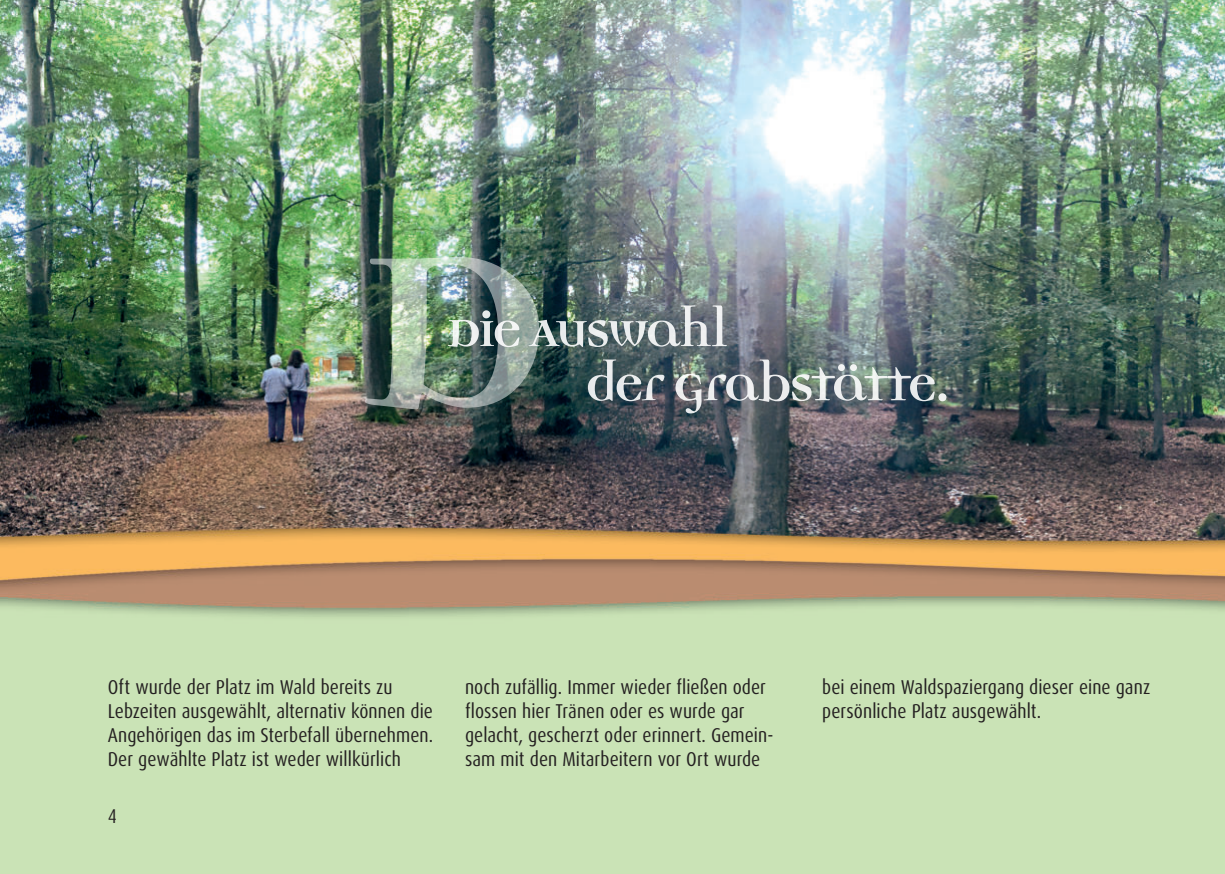
<style>
.page{position:relative;width:1225px;height:874px;background:#fff}
.page>*{position:absolute;margin:0;border:0;box-sizing:border-box;transform-origin:0 0}
.t1{font:344px "Bebris Bold Ruhe Forst";color:#fff}
.t2{font:61px "Bebris Bold Ruhe Forst";letter-spacing:-.055em;color:#fff}
.t3{font:condensed 20px/24px "Dax OT";letter-spacing:.005em;color:#231f20}
</style>
<div class="page">
<img style="left:0;top:0;width:1225px;height:873px">
<h1 class="t1" style="left:353px;top:84px;width:207px">D</h1>
<h2 class="t2" style="left:446px;top:301px;width:284px">Die Auswahl</h2>
<h2 class="t2" style="left:585px;top:355px;width:367px">der Grabstätte.</h2>
<p class="t3" style="left:108px;top:675px;width:327px">Oft wurde der Platz im Wald bereits zu Lebzeiten ausgewählt, alternativ können die Angehörigen das im Sterbefall übernehmen.<br>Der gewählte Platz ist weder willkürlich</p>
<p class="t3" style="left:465px;top:675px;width:310px">noch zufällig. Immer wieder fließen oder flossen hier Tränen oder es wurde gar gelacht, gescherzt oder erinnert. Gemein&shy;sam mit den Mitarbeitern vor Ort wurde</p>
<p class="t3" style="left:822px;top:675px;width:329px">bei einem Waldspaziergang dieser eine ganz persönliche Platz ausgewählt.</p>
<p class="t3" style="left:108px;top:804px;width:11px">4</p>
</div>
